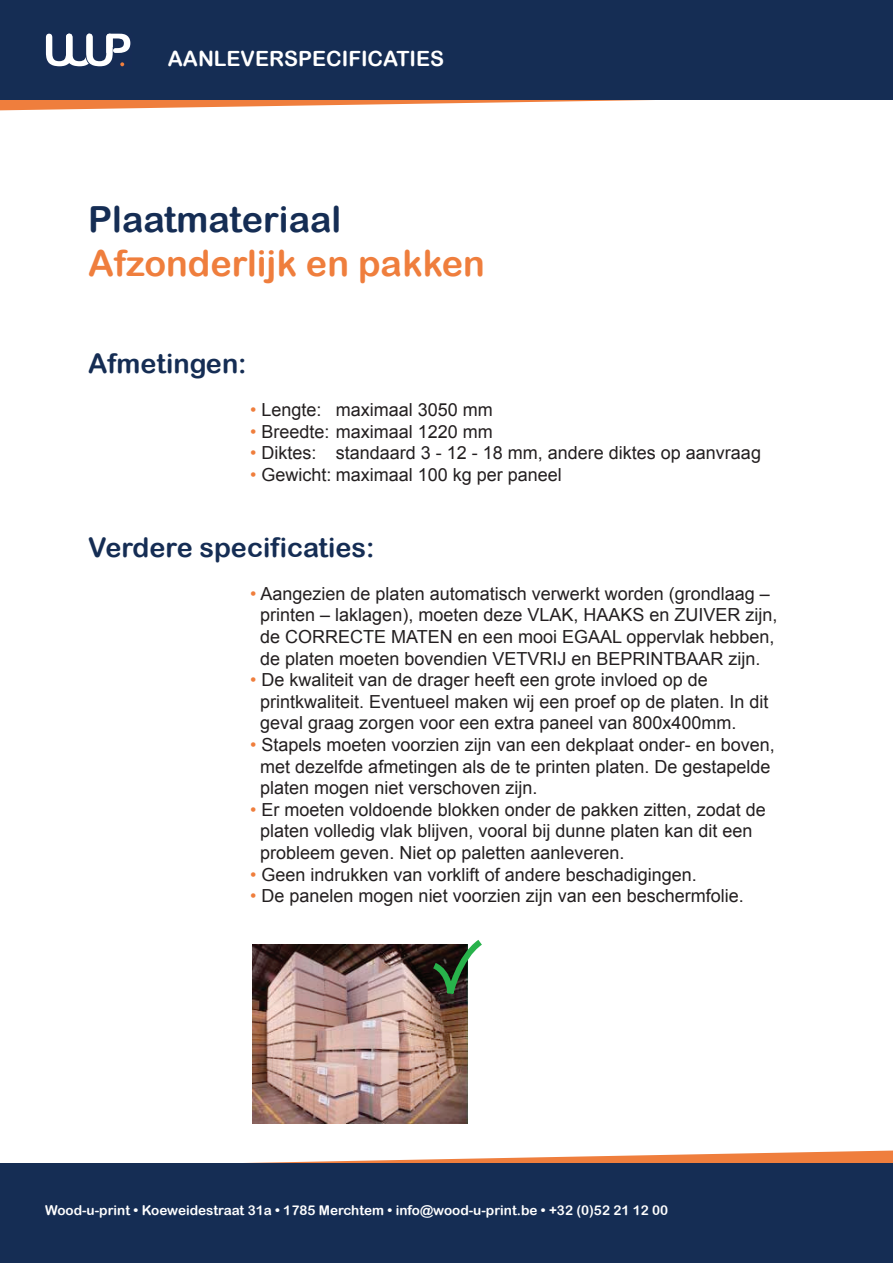
<style>
.page{position:relative;width:893px;height:1263px;background:#fff}
.page>*{position:absolute;margin:0;border:0;box-sizing:border-box;transform-origin:0 0}
.t1{font:36px "Arial Rounded MT Bold";color:#ef7e3d}
.t2{font:36px "Arial Rounded MT Bold";color:#152d54}
.t3{font:27px "Arial Rounded MT Bold";color:#152d54}
.t4{font:21px "Arial Rounded MT Bold";color:#fff}
.t5{font:18px/21.6px "Arial";color:#231f20}
.t6{font:13.5px "Arial Rounded MT Bold";color:#fff}
.s1{color:#ef7e3d}
</style>
<div class="page">
<svg style="left:246px;top:1150px;width:647px;height:13px"></svg>
<svg style="left:0;top:100px;width:652px;height:10px"></svg>
<div style="left:0;top:0;width:893px;height:100px;background:#152d54"></div>
<div style="left:0;top:1163px;width:893px;height:100px;background:#152d54"></div>
<svg style="left:45px;top:33px;width:86px;height:34px"></svg>
<img style="left:252px;top:944px;width:216px;height:179px">
<svg style="left:427px;top:940px;width:55px;height:59px"></svg>
<p class="t4" style="left:168px;top:47px;width:278px">Aanleverspecificaties</p>
<h1 class="t2" style="left:88px;top:198px;width:254px">Plaatmateriaal</h1>
<h1 class="t1" style="left:88px;top:242px;width:398px">Afzonderlijk en pakken</h1>
<h2 class="t3" style="left:88px;top:347px;width:160px">Afmetingen:</h2>
<p class="t5" style="left:250px;top:399px;width:244px"><span class="s1">•</span> Lengte: maximaal 3050 mm</p>
<p class="t5" style="left:250px;top:421px;width:244px"><span class="s1">•</span> Breedte: maximaal 1220 mm</p>
<p class="t5" style="left:250px;top:442px;width:512px"><span class="s1">•</span> Diktes: standaard 3 - 12 - 18 mm, andere diktes op aanvraag</p>
<p class="t5" style="left:250px;top:464px;width:313px"><span class="s1">•</span> Gewicht: maximaal 100 kg per paneel</p>
<h2 class="t3" style="left:88px;top:531px;width:288px">Verdere specificaties:</h2>
<p class="t5" style="left:250px;top:583px;width:529px;text-align:center"><span class="s1">•</span> Aangezien de platen automatisch verwerkt worden (grondlaag – printen – laklagen), moeten deze VLAK, HAAKS en ZUIVER zijn, de CORRECTE MATEN en een mooi EGAAL oppervlak hebben, de platen moeten bovendien VETVRIJ en BEPRINTBAAR zijn.</p>
<p class="t5" style="left:260px;top:669px;width:510px;text-indent:-10px"><span class="s1">•</span> De kwaliteit van de drager heeft een grote invloed op de printkwaliteit. Eventueel maken wij een proef op de platen. In dit geval graag zorgen voor een extra paneel van 800x400mm.</p>
<p class="t5" style="left:260px;top:734px;width:516px;text-indent:-10px"><span class="s1">•</span> Stapels moeten voorzien zijn van een dekplaat onder- en boven, met dezelfde afmetingen als de te printen platen. De gestapelde platen mogen niet verschoven zijn.</p>
<p class="t5" style="left:260px;top:799px;width:507px;text-indent:-10px"><span class="s1">•</span> Er moeten voldoende blokken onder de pakken zitten, zodat de platen volledig vlak blijven, vooral bij dunne platen kan dit een probleem geven. Niet op paletten aanleveren.</p>
<p class="t5" style="left:250px;top:864px;width:448px"><span class="s1">•</span> Geen indrukken van vorklift of andere beschadigingen.</p>
<p class="t5" style="left:250px;top:885px;width:495px"><span class="s1">•</span> De panelen mogen niet voorzien zijn van een beschermfolie.</p>
<p class="t6" style="left:45px;top:1202px;width:625px">Wood-u-print • Koeweidestraat 31a • 1785 Merchtem • info@wood-u-print.be • +32 (0)52 21 12 00</p>
</div>
